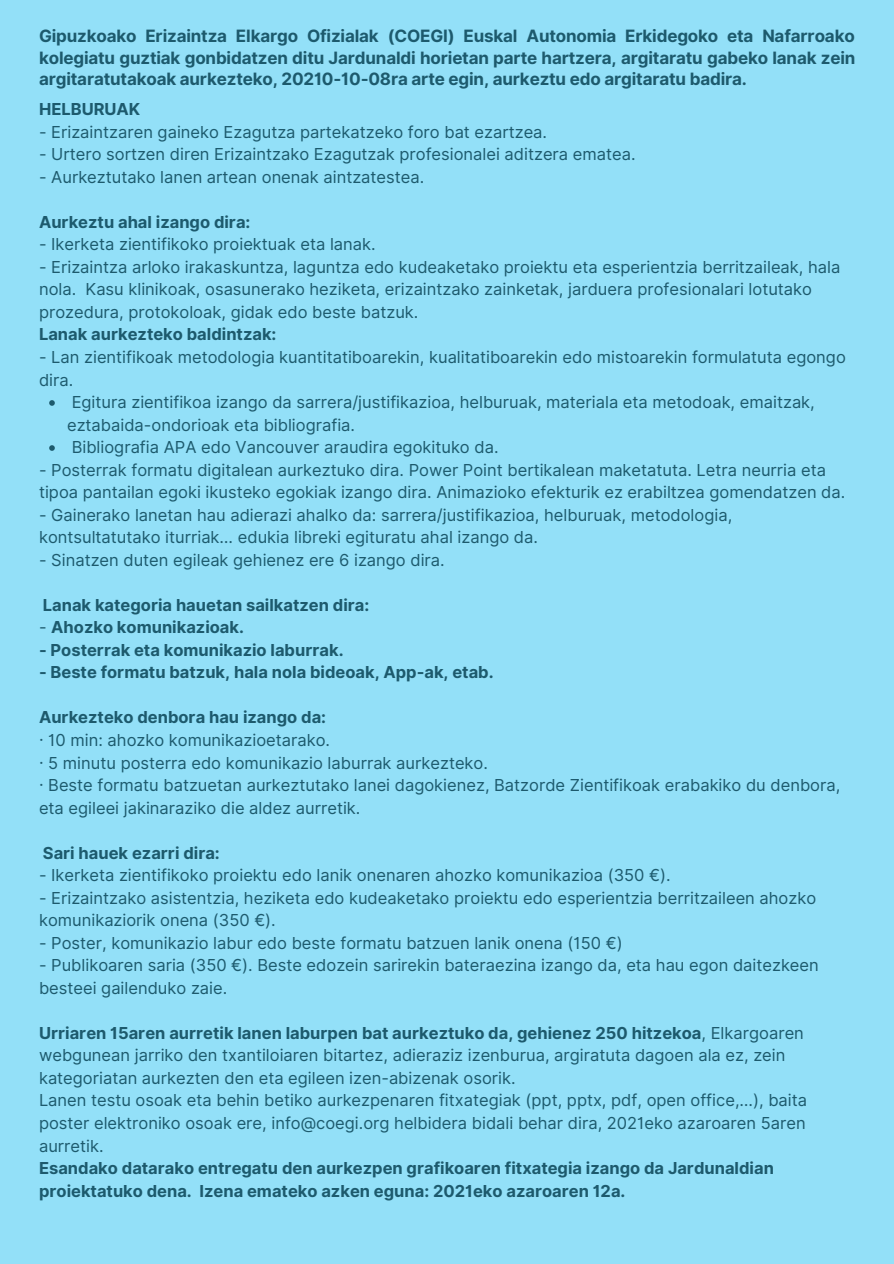
<style>
.page{position:relative;width:894px;height:1264px;background:#fff}
.page>*{position:absolute;margin:0;border:0;box-sizing:border-box;transform-origin:0 0}
.t1{font:700 16.95px/21.5px "Inter";letter-spacing:-.01em;color:#1d5a6d;text-align:justify}
.t2{font:16.5px/22.5px "Inter";color:#1d5a6d}
.t3{font:700 16.5px/22.5px "Inter";color:#1d5a6d}
.s1{font-weight:400}
.s2{font-weight:700}
</style>
<div class="page">
<div style="left:0;top:0;width:893px;height:1263px;background:#93e0f8"></div>
<svg style="left:49px;top:400px;width:6px;height:6px"></svg>
<svg style="left:49px;top:445px;width:6px;height:6px"></svg>
<p class="t1" style="left:39px;top:25px;width:817px">Gipuzkoako Erizaintza Elkargo Ofizialak (COEGI) Euskal Autonomia Erkidegoko eta Nafarroako kolegiatu guztiak gonbidatzen ditu Jardunaldi horietan parte hartzera, argitaratu gabeko lanak zein argitaratutakoak aurkezteko, 20210-10-08ra arte egin, aurkeztu edo argitaratu badira.</p>
<p class="t3" style="left:39px;top:98px;width:103px">HELBURUAK</p>
<p class="t2" style="left:39px;top:120px;width:509px">- Erizaintzaren gaineko Ezagutza partekatzeko foro bat ezartzea.</p>
<p class="t2" style="left:39px;top:143px;width:598px">- Urtero sortzen diren Erizaintzako Ezagutzak profesionalei aditzera ematea.</p>
<p class="t2" style="left:39px;top:165px;width:386px">- Aurkeztutako lanen artean onenak aintzatestea.</p>
<p class="t3" style="left:39px;top:210px;width:213px">Aurkeztu ahal izango dira:</p>
<p class="t2" style="left:39px;top:233px;width:338px">- Ikerketa zientifikoko proiektuak eta lanak.</p>
<p class="t2" style="left:39px;top:255px;width:802px">- Erizaintza arloko irakaskuntza, laguntza edo kudeaketako proiektu eta esperientzia berritzaileak, hala nola. Kasu klinikoak, osasunerako heziketa, erizaintzako zainketak, jarduera profesionalari lotutako prozedura, protokoloak, gidak edo beste batzuk.</p>
<p class="t3" style="left:39px;top:323px;width:239px">Lanak aurkezteko baldintzak:</p>
<p class="t2" style="left:39px;top:346px;width:808px">- Lan zientifikoak metodologia kuantitatiboarekin, kualitatiboarekin edo mistoarekin formulatuta egongo dira.</p>
<p class="t2" style="left:67px;top:391px;width:749px">Egitura zientifikoa izango da sarrera/justifikazioa, helburuak, materiala eta metodoak, emaitzak, eztabaida-ondorioak eta bibliografia.</p>
<p class="t2" style="left:72px;top:436px;width:428px">Bibliografia APA edo Vancouver araudira egokituko da.</p>
<p class="t2" style="left:39px;top:458px;width:807px">- Posterrak formatu digitalean aurkeztuko dira. Power Point bertikalean maketatuta. Letra neurria eta tipoa pantailan egoki ikusteko egokiak izango dira. Animazioko efekturik ez erabiltzea gomendatzen da.</p>
<p class="t2" style="left:39px;top:503px;width:694px">- Gainerako lanetan hau adierazi ahalko da: sarrera/justifikazioa, helburuak, metodologia, kontsultatutako iturriak… edukia libreki egituratu ahal izango da.</p>
<p class="t2" style="left:39px;top:548px;width:407px">- Sinatzen duten egileak gehienez ere 6 izango dira.</p>
<p class="t3" style="left:43px;top:593px;width:328px">Lanak kategoria hauetan sailkatzen dira:</p>
<p class="t3" style="left:39px;top:616px;width:206px"><span class="s1">-</span> Ahozko komunikazioak.</p>
<p class="t3" style="left:39px;top:638px;width:306px">- Posterrak eta komunikazio laburrak.</p>
<p class="t3" style="left:39px;top:661px;width:456px">- Beste formatu batzuk, hala nola bideoak, App-ak, etab.</p>
<p class="t3" style="left:39px;top:706px;width:288px">Aurkezteko denbora hau izango da:</p>
<p class="t2" style="left:39px;top:728px;width:292px">· 10 min: ahozko komunikazioetarako.</p>
<p class="t2" style="left:39px;top:751px;width:450px">· 5 minutu posterra edo komunikazio laburrak aurkezteko.</p>
<p class="t2" style="left:39px;top:773px;width:802px">· Beste formatu batzuetan aurkeztutako lanei dagokienez, Batzorde Zientifikoak erabakiko du denbora, eta egileei jakinaraziko die aldez aurretik.</p>
<p class="t3" style="left:43px;top:841px;width:178px">Sari hauek ezarri dira:</p>
<p class="t2" style="left:39px;top:863px;width:633px">- Ikerketa zientifikoko proiektu edo lanik onenaren ahozko komunikazioa (350 €).</p>
<p class="t2" style="left:39px;top:886px;width:778px">- Erizaintzako asistentzia, heziketa edo kudeaketako proiektu edo esperientzia berritzaileen ahozko komunikaziorik onena (350 €).</p>
<p class="t2" style="left:39px;top:931px;width:585px">- Poster, komunikazio labur edo beste formatu batzuen lanik onena (150 €)</p>
<p class="t2" style="left:39px;top:954px;width:781px">- Publikoaren saria (350 €). Beste edozein sarirekin bateraezina izango da, eta hau egon daitezkeen besteei gailenduko zaie.</p>
<p class="t2" style="left:39px;top:1021px;width:766px"><span class="s2">Urriaren 15aren aurretik lanen laburpen bat aurkeztuko da, gehienez 250 hitzekoa</span>, Elkargoaren webgunean jarriko den txantiloiaren bitartez, adieraziz izenburua, argiratuta dagoen ala ez, zein kategoriatan aurkezten den eta egileen izen-abizenak osorik.</p>
<p class="t2" style="left:39px;top:1089px;width:769px;text-align:justify">Lanen testu osoak eta behin betiko aurkezpenaren fitxategiak (ppt, pptx, pdf, open office,…), baita poster elektroniko osoak ere, info@coegi.org helbidera bidali behar dira, 2021eko azaroaren 5aren aurretik.</p>
<p class="t3" style="left:39px;top:1156px;width:736px">Esandako datarako entregatu den aurkezpen grafikoaren fitxategia izango da Jardunaldian proiektatuko dena. Izena emateko azken eguna: 2021eko azaroaren 12a.</p>
</div>
